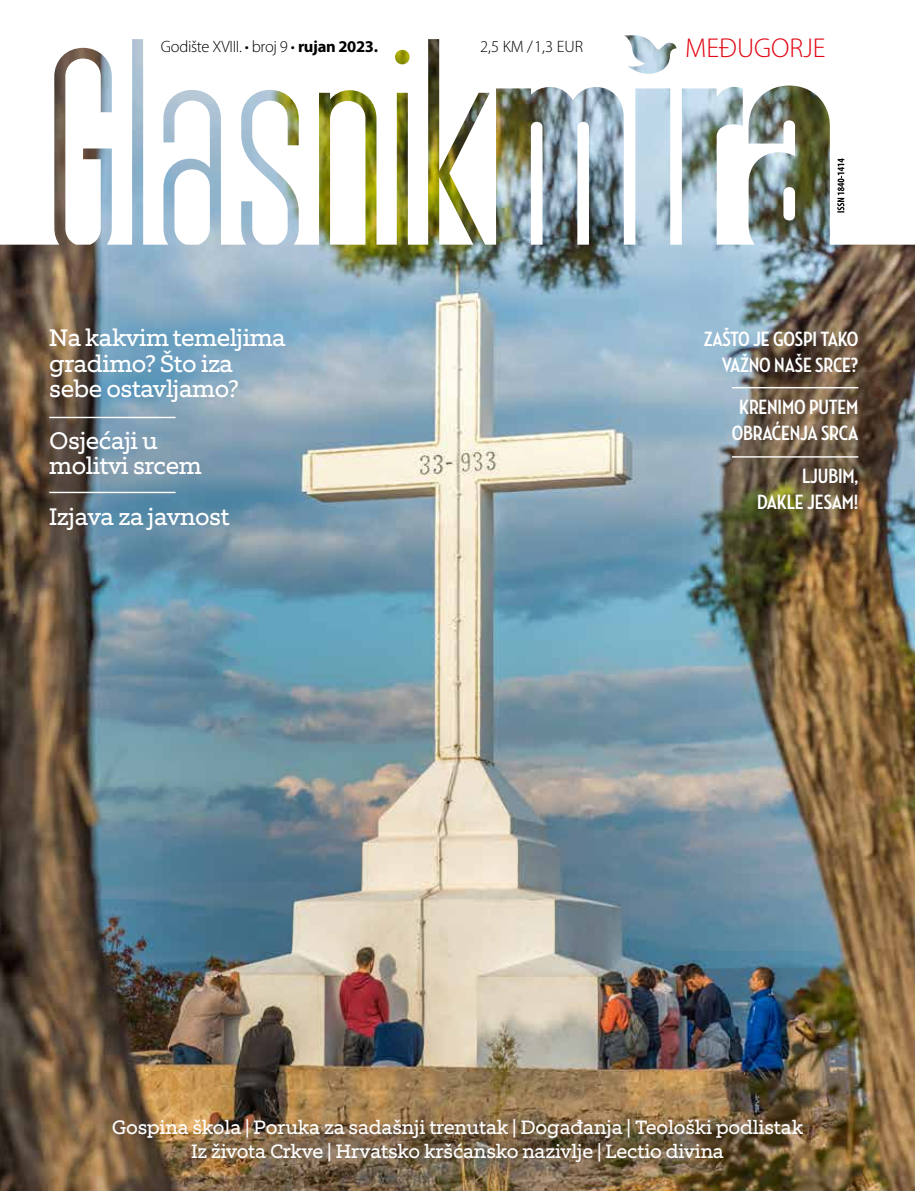
<style>
.page{position:relative;width:915px;height:1191px;background:#fff}
.page>*{position:absolute;margin:0;border:0;box-sizing:border-box;transform-origin:0 0}
.t1{font:300 27.3px "Myriad Pro";color:#e30613}
.t2{font:24.15px/25.5px "Equip Slab";letter-spacing:-.02em;color:#fff}
.t3{font:700 21px/26px "Neutraface Condensed";letter-spacing:-.01em;color:#fff;text-align:right}
.t4{font:19.5px/24px "Equip Slab";letter-spacing:-.01em;color:#fff;text-align:center}
.t5{font:300 16.5px "Myriad Pro";letter-spacing:-.02em;color:#000}
.s1{font-weight:700}
</style>
<div class="page">
<img style="left:0;top:35px;width:914px;height:1156px">
<hr style="left:49px;top:417px;width:126px;height:1px;background:#fff">
<hr style="left:49px;top:492px;width:126px;height:1px;background:#fff">
<hr style="left:731px;top:456px;width:127px;height:1px;background:#fff">
<hr style="left:731px;top:387px;width:127px;height:1px;background:#fff">
<svg style="left:837px;top:158px;width:7px;height:54px"></svg>
<p class="t5" style="left:161px;top:38px;width:218px">Godište XVIII. • broj 9 • <span class="s1">rujan 2023.</span></p>
<p class="t5" style="left:480px;top:38px;width:105px">2,5 KM /1,3 EUR</p>
<h1 class="t1" style="left:685px;top:33px;width:142px">MEĐUGORJE</h1>
<p class="t2" style="left:49px;top:325px;width:238px">Na kakvim temeljima gradimo? Što iza sebe ostavljamo?</p>
<p class="t2" style="left:49px;top:427px;width:154px">Osjećaji u molitvi srcem</p>
<p class="t2" style="left:49px;top:504px;width:182px">Izjava za javnost</p>
<p class="t3" style="left:703px;top:325px;width:156px">ZAŠTO JE GOSPI TAKO<br>VAŽNO NAŠE SRCE?</p>
<p class="t3" style="left:731px;top:394px;width:128px;text-align:center">KRENIMO PUTEM<br>OBRAĆENJA SRCA</p>
<p class="t3" style="left:756px;top:463px;width:103px">LJUBIM,<br>DAKLE JESAM!</p>
<p class="t4" style="left:112px;top:1115px;width:692px">Gospina škola | Poruka za sadašnji trenutak | Događanja | Teološki podlistak<br>Iz života Crkve | Hrvatsko kršćansko nazivlje | Lectio divina</p>
</div>
